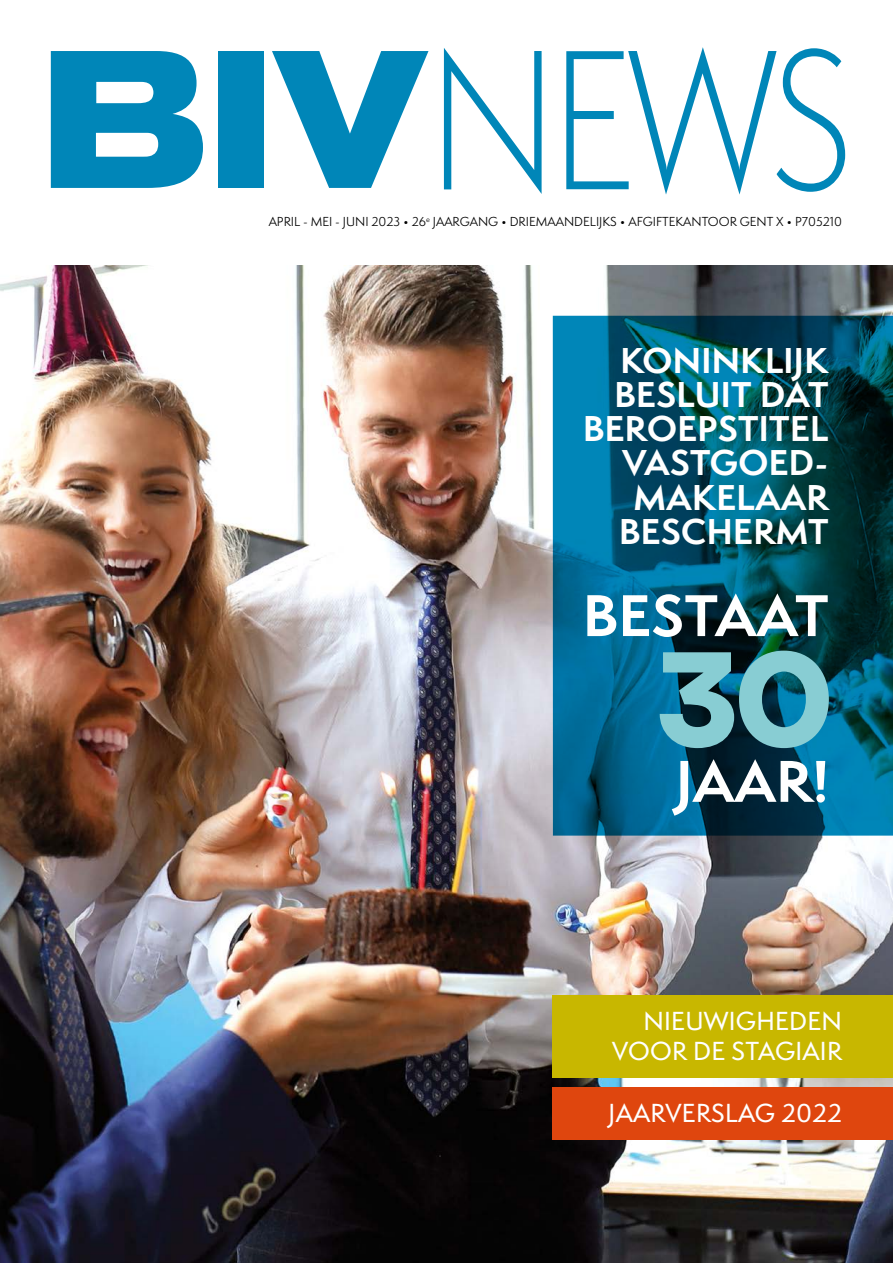
<style>
.page{position:relative;width:893px;height:1263px;background:#fff}
.page>*{position:absolute;margin:0;border:0;box-sizing:border-box;transform-origin:0 0}
.t1{font:300 182.85px "Semplicita Pro";color:#0086b8;scale:.84 1}
.t2{font:700 54px "Semplicita Pro";letter-spacing:.01em;color:#fff}
.t3{font:700 33px/34.2px "Semplicita Pro";letter-spacing:.01em;color:#fff;text-align:right}
.t4{font:500 24px/30px "Semplicita Pro";letter-spacing:.01em;color:#fff;text-align:right}
.t5{font:12px "Semplicita Pro";color:#000}
.s1{font-family:"Akzidenz Grotesk BQ";font-weight:700;font-stretch:expanded;font-size:193.95px}
</style>
<div class="page">
<img style="left:0;top:266px;width:893px;height:997px">
<svg style="left:553px;top:316px;width:340px;height:520px;background:#00546f"></svg>
<svg style="left:660px;top:651px;width:169px;height:97px;background:#4f94a3"></svg>
<div style="left:553px;top:1087px;width:340px;height:52px;background:#df460e"></div>
<div style="left:553px;top:995px;width:340px;height:82px;background:#c8b700"></div>
<h1 class="t1" style="left:40px;top:-1px;width:969px"><span class="s1">BIV</span>NEWS</h1>
<p class="t5" style="left:269px;top:213px;width:575px">APRIL - MEI - JUNI 2023 • 26<sup>e</sup> JAARGANG • DRIEMAANDELIJKS • AFGIFTEKANTOOR GENT X • P705210</p>
<h3 class="t3" style="left:583px;top:343px;width:247px">KONINKLIJK<br>BESLUIT DAT<br>BEROEPSTITEL<br>VASTGOED-<br>MAKELAAR<br>BESCHERMT</h3>
<h2 class="t2" style="left:583px;top:575px;width:247px">BESTAAT</h2>
<h2 class="t2" style="left:676px;top:741px;width:154px">JAAR!</h2>
<h3 class="t4" style="left:612px;top:1006px;width:231px">NIEUWIGHEDEN<br>VOOR DE STAGIAIR</h3>
<h3 class="t4" style="left:609px;top:1098px;width:235px">JAARVERSLAG 2022</h3>
</div>
